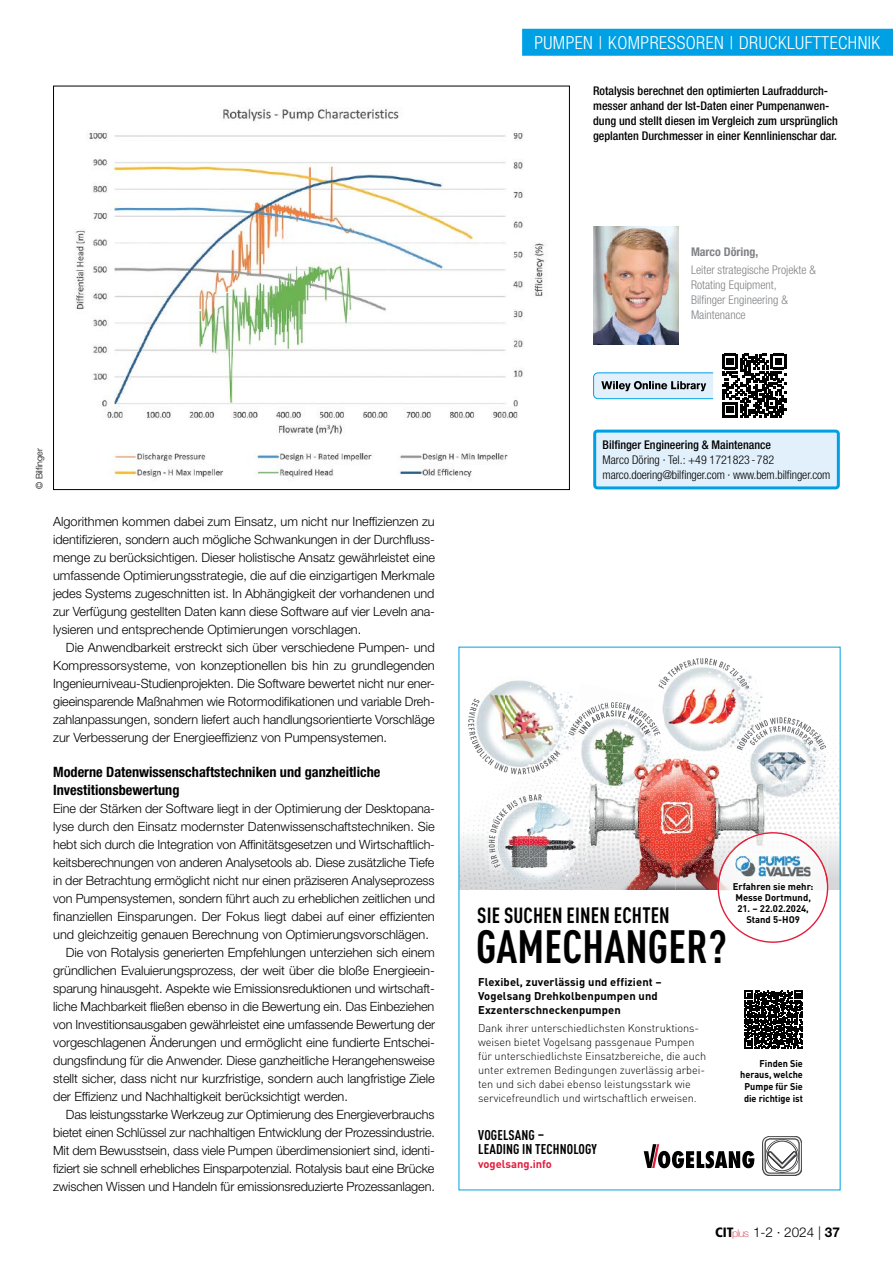
<style>
.page{position:relative;width:893px;height:1263px;background:#fff}
.page>*{position:absolute;margin:0;border:0;box-sizing:border-box;transform-origin:0 0}
.t1{font:700 condensed 46.05px "DIN Pro";letter-spacing:.005em;color:#000}
.t2{font:700 condensed 21.6px "DIN Pro";letter-spacing:.01em;color:#000}
.t3{font:300 condensed 18px "Helvetica Neue LT Std";letter-spacing:.025em;color:#fff}
.t4{font:700 condensed 14.25px/18px "Helvetica Neue LT Std";color:#000}
.t5{font:700 condensed 13.95px/14px "DIN Pro";letter-spacing:.01em;color:#000}
.t6{font:300 13.5px "Helvetica Neue LT Std";color:#000}
.t7{font:300 12.75px/18px "Helvetica Neue LT Std";letter-spacing:-.01em;color:#000;text-align:justify}
.t8{font:500 condensed 12px/15px "Helvetica Neue LT Std";color:#000}
.t9{font:300 condensed 12px/15px "Helvetica Neue LT Std";letter-spacing:-.01em;color:#000}
.t10{font:300 condensed 12px/15px "Helvetica Neue LT Std";color:#808285}
.t11{font:700 condensed 12px "Helvetica Neue LT Std";color:#808285}
.t12{font:300 11.1px/14px "DIN Pro";letter-spacing:-.005em;color:#000}
.t13{font:700 11.1px/14px "DIN Pro";letter-spacing:.01em;color:#000}
.t14{font:700 11.1px "DIN Pro";color:#e31d3c}
.t15{font:700 9.75px/11.7px "DIN Pro";color:#000;text-align:right;scale:.93 1}
.t16{font:700 9.6px/10.9px "DIN Pro";color:#000}
.t17{font:300 9px "Helvetica Neue LT Std";color:#000}
.s1{font-family:"Frutiger LT Std";font-weight:900;font-stretch:condensed}
.s2{font-weight:100;font-size:10.65px;color:#d1223e}
.s3{font-weight:700}
</style>
<div class="page">
<div style="left:595px;top:431px;width:243px;height:57px;background:#e1f0fb;border-radius:3px"></div>
<div style="left:593px;top:430px;width:247px;height:59px;border:3px solid #00a1e4;border-radius:3px"></div>
<svg style="left:53px;top:85px;width:517px;height:405px"></svg>
<svg style="left:644px;top:1144px;width:110px;height:24px"></svg>
<div style="left:762px;top:1136px;width:40px;height:40px;border:1px solid #414042;border-radius:7px"></div>
<svg style="left:762px;top:1136px;width:40px;height:39px"></svg>
<img style="left:664px;top:675px;width:99px;height:23px">
<img style="left:485px;top:680px;width:88px;height:18px">
<svg style="left:745px;top:991px;width:57px;height:57px"></svg>
<svg style="left:658px;top:658px;width:91px;height:31px"></svg>
<img style="left:461px;top:698px;width:380px;height:245px">
<div style="left:522px;top:29px;width:371px;height:27px;background:#00a1e4"></div>
<svg style="left:593px;top:372px;width:121px;height:27px;background:#b5cddb"></svg>
<svg style="left:722px;top:354px;width:64px;height:64px"></svg>
<img style="left:593px;top:226px;width:85px;height:118px">
<h3 class="t3" style="left:534px;top:32px;width:20px">Pumpe</h3>
<h3 class="t3" style="left:583px;top:32px;width:55px">n | Kompress</h3>
<h3 class="t3" style="left:686px;top:32px;width:64px">oren | Druck</h3>
<h3 class="t3" style="left:787px;top:32px;width:18px">lufttech</h3>
<h3 class="t3" style="left:858px;top:32px;width:17px">nik</h3>
<p class="t8" style="left:593px;top:83px;width:246px">Rotalysis berechnet den optimierten Laufraddurch&shy;messer anhand der Ist-Daten einer Pumpenanwen&shy;dung und stellt diesen im Vergleich zum ursprünglich geplanten Durchmesser in einer Kennlinienschar dar.</p>
<p class="t11" style="left:691px;top:245px;width:69px">Marco Döring,</p>
<p class="t10" style="left:691px;top:262px;width:126px">Leiter strategische Projekte &amp;<br>Rotating Equipment,<br>Bilfinger Engineering &amp;<br>Maintenance</p>
<p class="t17" style="left:34px;top:489px;width:42px;rotate:-90deg">© Bilfinger</p>
<p class="t7" style="left:53px;top:512px;width:383px">Algorithmen kommen dabei zum Einsatz, um nicht nur Ineffizienzen zu identifizieren, sondern auch mögliche Schwankungen in der Durchfluss&shy;menge zu berücksichtigen. Dieser holistische Ansatz gewährleistet eine umfassende Optimierungsstrategie, die auf die einzigartigen Merkmale jedes Systems zugeschnitten ist. In Abhängigkeit der vorhandenen und zur Verfügung gestellten Daten kann diese Software auf vier Leveln ana&shy;lysieren und entsprechende Optimierungen vorschlagen.</p>
<p class="t7" style="left:53px;top:638px;width:383px;text-indent:13px">Die Anwendbarkeit erstreckt sich über verschiedene Pumpen- und Kompressorsysteme, von konzeptionellen bis hin zu grundlegenden Ingenieurniveau-Studienprojekten. Die Software bewertet nicht nur ener&shy;gieeinsparende Maßnahmen wie Rotormodifikationen und variable Dreh&shy;zahlanpassungen, sondern liefert auch handlungsorientierte Vorschläge zur Verbesserung der Energieeffizienz von Pumpensystemen.</p>
<p class="t4" style="left:53px;top:763px;width:329px">Moderne Datenwissenschaftstechniken und ganzheitliche<br>Investitionsbewertung</p>
<p class="t7" style="left:53px;top:799px;width:383px">Eine der Stärken der Software liegt in der Optimierung der Desktopana-</p>
<p class="t7" style="left:53px;top:817px;width:383px">lyse durch den Einsatz modernster Datenwissenschaftstechniken. Sie</p>
<p class="t7" style="left:53px;top:835px;width:383px">hebt sich durch die Integration von Affinitätsgesetzen und Wirtschaftlich-</p>
<p class="t7" style="left:53px;top:853px;width:383px">keitsberechnungen von anderen Analysetools ab. Diese zusätzliche Tiefe</p>
<p class="t7" style="left:53px;top:871px;width:383px">in der Betrachtung ermöglicht nicht nur einen präziseren Analyseprozess</p>
<p class="t7" style="left:53px;top:889px;width:383px">von Pumpensystemen, sondern führt auch zu erheblichen zeitlichen und</p>
<p class="t7" style="left:53px;top:907px;width:383px">finanziellen Einsparungen. Der Fokus liegt dabei auf einer effizienten</p>
<p class="t7" style="left:53px;top:925px;width:377px">und gleichzeitig genauen Berechnung von Optimierungsvorschlägen.</p>
<p class="t7" style="left:66px;top:943px;width:370px">Die von Rotalysis generierten Empfehlungen unterziehen sich einem</p>
<p class="t7" style="left:53px;top:961px;width:383px">gründlichen Evaluierungsprozess, der weit über die bloße Energieein-</p>
<p class="t7" style="left:53px;top:979px;width:383px">sparung hinausgeht. Aspekte wie Emissionsreduktionen und wirtschaft-</p>
<p class="t7" style="left:53px;top:997px;width:383px">liche Machbarkeit fließen ebenso in die Bewertung ein. Das Einbeziehen</p>
<p class="t7" style="left:53px;top:1015px;width:383px">von Investitionsausgaben gewährleistet eine umfassende Bewertung der</p>
<p class="t7" style="left:53px;top:1033px;width:383px">vorgeschlagenen Änderungen und ermöglicht eine fundierte Entschei-</p>
<p class="t7" style="left:53px;top:1051px;width:383px">dungsfindung für die Anwender. Diese ganzheitliche Herangehensweise</p>
<p class="t7" style="left:53px;top:1069px;width:383px">stellt sicher, dass nicht nur kurzfristige, sondern auch langfristige Ziele</p>
<p class="t7" style="left:53px;top:1087px;width:296px">der Effizienz und Nachhaltigkeit berücksichtigt werden.</p>
<p class="t7" style="left:66px;top:1105px;width:370px">Das leistungsstarke Werkzeug zur Optimierung des Energieverbrauchs</p>
<p class="t7" style="left:53px;top:1123px;width:383px">bietet einen Schlüssel zur nachhaltigen Entwicklung der Prozessindustrie.</p>
<p class="t7" style="left:53px;top:1141px;width:383px">Mit dem Bewusstsein, dass viele Pumpen überdimensioniert sind, identi-</p>
<p class="t7" style="left:53px;top:1159px;width:383px">fiziert sie schnell erhebliches Einsparpotenzial. Rotalysis baut eine Brücke</p>
<p class="t7" style="left:53px;top:1177px;width:383px">zwischen Wissen und Handeln für emissionsreduzierte Prozessanlagen.</p>
<p class="t8" style="left:603px;top:437px;width:170px">Bilfinger Engineering &amp; Maintenance</p>
<p class="t9" style="left:603px;top:452px;width:229px">Marco Döring · Tel.: +49 1721823 - 782 marco.doering@bilfinger.com · www.bem.bilfinger.com</p>
<h2 class="t2" style="left:477px;top:899px;width:194px">SIE SUCHEN EINEN ECHTEN</h2>
<h1 class="t1" style="left:476px;top:913px;width:252px">GAMECHANGER?</h1>
<p class="t13" style="left:478px;top:974px;width:185px">Flexibel, zuverlässig und effizient –<br>Vogelsang Drehkolbenpumpen und<br>Exzenterschneckenpumpen</p>
<p class="t12" style="left:478px;top:1020px;width:230px">Dank ihrer unterschiedlichsten Konstruktions&shy;weisen bietet Vogelsang passgenaue Pumpen für unterschiedlichste Einsatzbereiche, die auch unter extremen Bedingungen zuverlässig arbei&shy;ten und sich dabei ebenso leistungsstark wie servicefreundlich und wirtschaftlich erweisen.</p>
<p class="t5" style="left:478px;top:1127px;width:120px">VOGELSANG –<br>LEADING IN TECHNOLOGY</p>
<p class="t14" style="left:478px;top:1155px;width:75px">vogelsang.info</p>
<p class="t16" style="left:733px;top:881px;width:82px">Erfahren sie mehr:<br>Messe Dortmund,</p>
<p class="t16" style="left:737px;top:903px;width:73px;text-align:center">21. – 22.02.2024,<br>Stand 5-HO9</p>
<p class="t15" style="left:740px;top:1056px;width:69px">Finden Sie heraus, welche<br>Pumpe für Sie die richtige ist</p>
<p class="t6" style="left:715px;top:1224px;width:126px"><span class="s1">CIT</span><span class="s2">plus</span> 1-2 · 2024 | <span class="s3">37</span></p>
</div>
